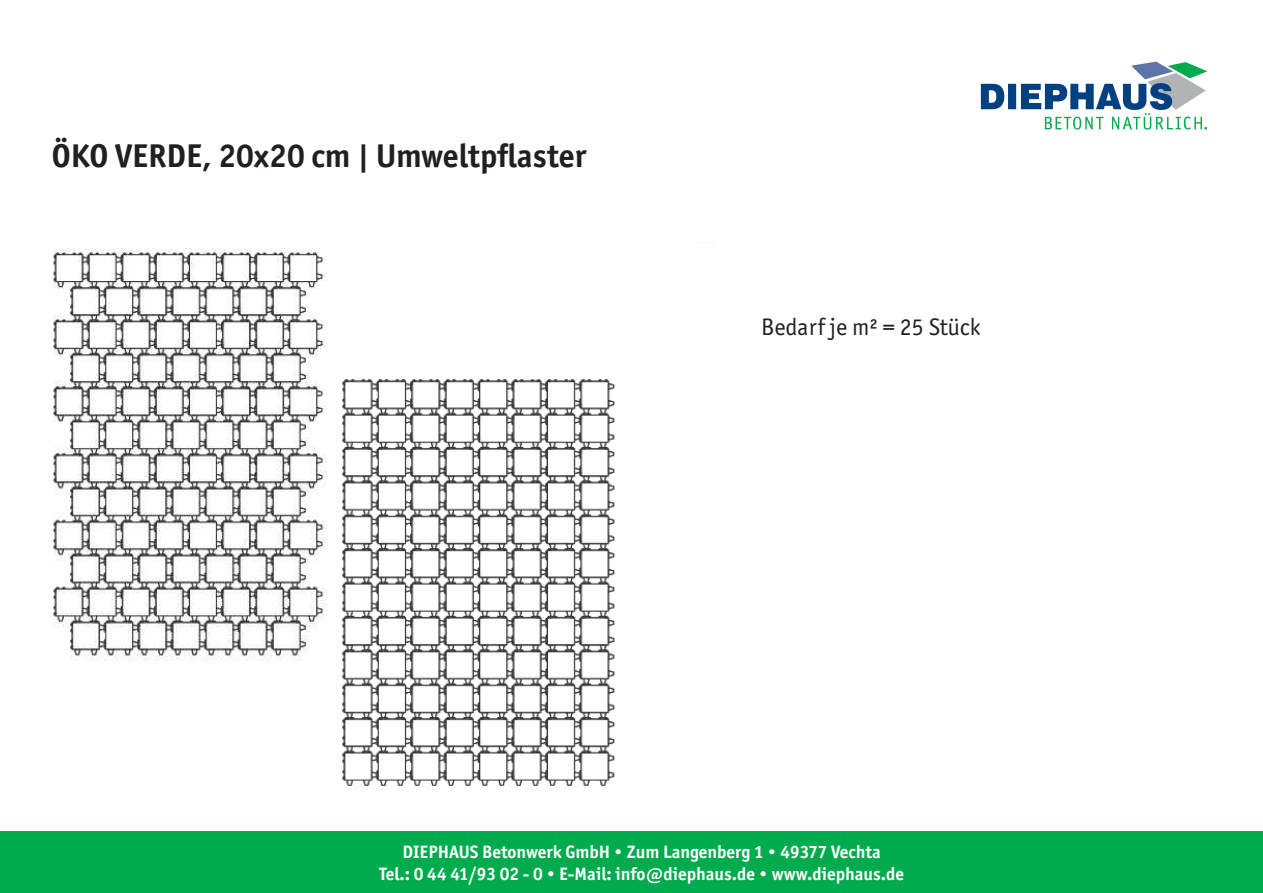
<style>
.page{position:relative;width:1263px;height:893px;background:#fff}
.page>*{position:absolute;margin:0;border:0;box-sizing:border-box;transform-origin:0 0}
.t1{font:700 33px "Officina Sans ITC Std";color:#231f20}
.t2{font:24px "Officina Sans ITC Std";color:#231f20}
.t3{font:700 18px/21.6px "Officina Sans ITC Std";color:#fff;text-align:center}
</style>
<div class="page">
<img style="left:53px;top:248px;width:274px;height:413px">
<img style="left:342px;top:379px;width:273px;height:407px">
<div style="left:0;top:831px;width:1263px;height:62px;background:#00ab4d"></div>
<img style="left:980px;top:62px;width:228px;height:68px">
<h1 class="t1" style="left:52px;top:136px;width:536px">ÖKO VERDE, 20x20 cm | Umweltpflaster</h1>
<h2 class="t2" style="left:761px;top:313px;width:221px">Bedarf je m² = 25 Stück</h2>
<p class="t3" style="left:379px;top:841px;width:526px">DIEPHAUS Betonwerk GmbH • Zum Langenberg 1 • 49377 Vechta<br>Tel.: 0 44 41/93 02 - 0 • E-Mail: info@diephaus.de • www.diephaus.de</p>
</div>
